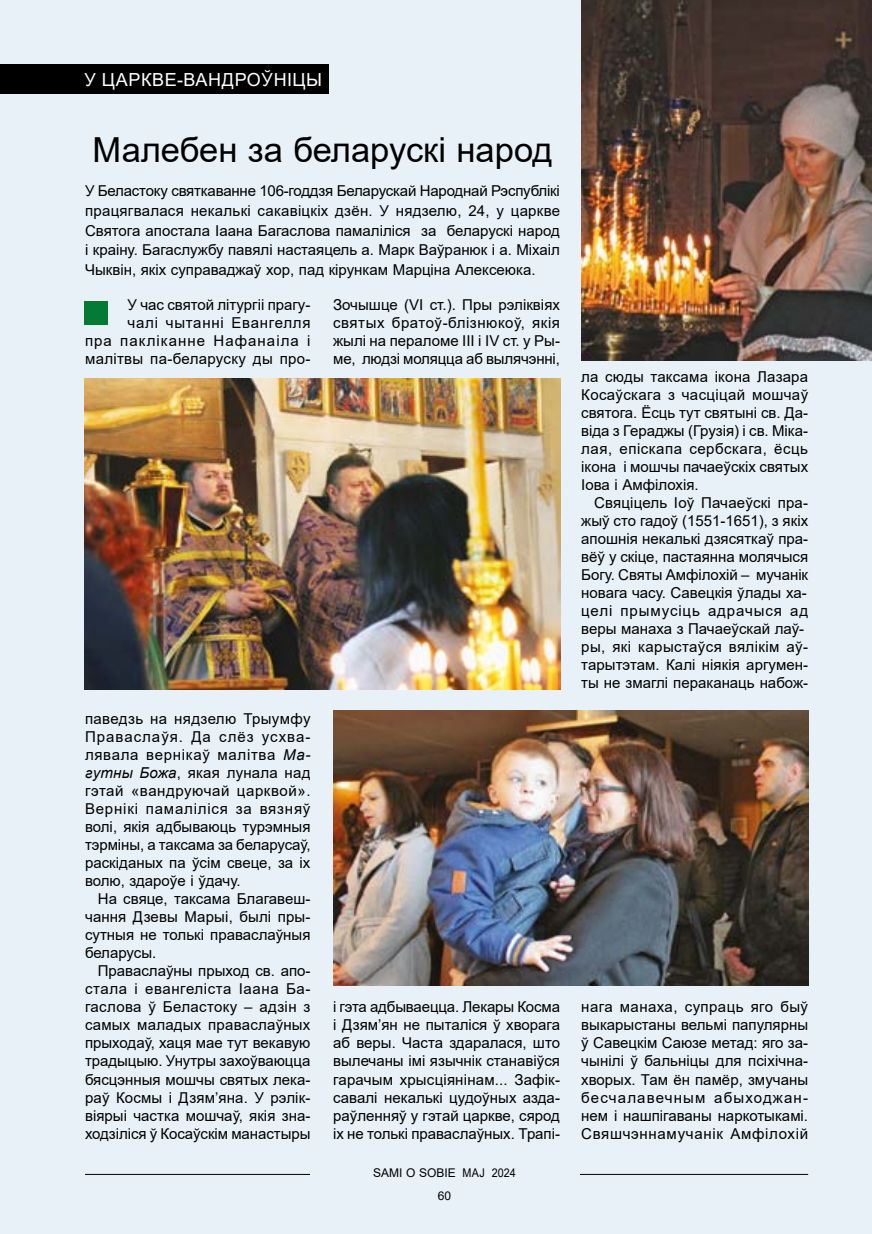
<style>
.page{position:relative;width:872px;height:1234px;background:#fff}
.page>*{position:absolute;margin:0;border:0;box-sizing:border-box;transform-origin:0 0}
.t1{font:34.5px "Arial";color:#000}
.t2{font:18px "Arial";letter-spacing:.035em;color:#fff}
.t3{font:15px/18px "Arial";color:#000;text-align:justify}
.t4{font:15px/18px "Arial";letter-spacing:.025em;color:#000;text-align:right}
.t5{font:12px/22.8px "Arial";color:#000;text-align:center}
.s1{font-style:italic}
</style>
<div class="page">
<div style="left:0;top:0;width:872px;height:1233px;background:#e8f1f7"></div>
<hr style="left:85px;top:1173px;width:723px;height:1px;background:#000">
<div style="left:310px;top:1168px;width:270px;height:17px;background:#e8f1f7"></div>
<div style="left:84px;top:301px;width:24px;height:24px;background:#057a34"></div>
<div style="left:0;top:64px;width:329px;height:30px;background:#000"></div>
<img style="left:581px;top:0;width:291px;height:360px">
<img style="left:84px;top:378px;width:476px;height:311px">
<img style="left:333px;top:710px;width:475px;height:275px">
<p class="t2" style="left:84px;top:67px;width:239px">У ЦАРКВЕ-ВАНДРОЎНІЦЫ</p>
<h1 class="t1" style="left:92px;top:126px;width:461px">Малебен за беларускі народ</h1>
<p class="t3" style="left:85px;top:181px;width:476px;line-height:19.5px">У Беластоку святкаванне 106-годдзя Беларускай Народнай Рэспублікі працягвалася некалькі сакавіцкіх дзён. У нядзелю, 24, у царкве Святога апостала Іаана Багаслова памаліліся за беларускі народ і краіну. Багаслужбу павялі настаяцель а. Марк Ваўранюк і а. Міхаіл Чыквін, якіх суправаджаў хор, пад кірункам Марціна Алексеюка.</p>
<p class="t4" style="left:85px;top:295px;width:227px">У час святой літургіі прагу-<br>чалі чытанні Евангелля<br>пра пакліканне Нафанаіла і малітвы па-беларуску ды про-</p>
<p class="t3" style="left:333px;top:295px;width:228px">Зочышце (VI ст.). Пры рэліквіях святых братоў-блізнюкоў, якія жылі на пераломе III i IV ст. у Ры&shy;ме, людзі моляцца аб вылячэнні,</p>
<p class="t3" style="left:85px;top:709px;width:227px">паведзь на нядзелю Трыумфу Праваслаўя. Да слёз усхва&shy;лявала вернікаў малітва <span class="s1">Ма&shy;гутны Божа</span>, якая лунала над гэтай «вандруючай царквой».<br>Вернікі памаліліся за вязняў волі, якія адбываюць турэмныя тэрміны, а таксама за беларусаў, раскіданых па ўсім свеце, за іх волю, здароўе і ўдачу.</p>
<p class="t3" style="left:85px;top:889px;width:227px;text-indent:13px">На свяце, таксама Благавеш&shy;чання Дзевы Марыі, былі пры&shy;сутныя не толькі праваслаўныя беларусы.</p>
<p class="t3" style="left:85px;top:961px;width:227px;text-indent:13px">Праваслаўны прыход св. апо&shy;стала і евангеліста Іаана Ба&shy;гаслова ў Беластоку – адзін з самых маладых праваслаўных прыходаў, хаця мае тут векавую традыцыю. Унутры захоўваюцца бясцэнныя мошчы святых лека&shy;раў Космы і Дзям’яна. У рэлік&shy;віярыі частка мошчаў, якія зна&shy;ходзіліся ў Косаўскім манастыры</p>
<p class="t3" style="left:333px;top:997px;width:228px">і гэта адбываецца. Лекары Косма і Дзям’ян не пыталіся ў хворага аб веры. Часта здаралася, што вылечаны імі язычнік станавіўся гарачым хрысціянінам... Зафік&shy;савалі некалькі цудоўных азда&shy;раўленняў у гэтай царкве, сярод іх не толькі праваслаўных. Трапі-</p>
<p class="t5" style="left:373px;top:1161px;width:144px">SAMI O SOBIE MAJ 2024<br>60</p>
<p class="t3" style="left:581px;top:367px;width:228px">ла сюды таксама ікона Лазара Косаўскага з часціцай мошчаў святога. Ёсць тут святыні св. Да&shy;віда з Гераджы (Грузія) і св. Міка&shy;лая, епіскапа сербскага, ёсць ікона і мошчы пачаеўскіх святых Іова і Амфілохія.</p>
<p class="t3" style="left:581px;top:493px;width:228px;text-align:left;text-indent:13px">Свяціцель Іоў Пачаеўскі пра&shy;жыў сто гадоў (1551-1651), з якіх апошнія некалькі дзясяткаў пра&shy;вёў у скіце, пастаянна молячыся<br>Богу. Святы Амфілохій – мучанік новага часу. Савецкія ўлады ха&shy;целі прымусіць адрачыся ад веры манаха з Пачаеўскай лаў&shy;ры, які карыстаўся вялікім аў&shy;тарытэтам. Калі ніякія аргумен&shy;ты не змаглі пераканаць набож-</p>
<p class="t3" style="left:581px;top:997px;width:228px">нага манаха, супраць яго быў выкарыстаны вельмі папулярны ў Савецкім Саюзе метад: яго за&shy;чынілі ў бальніцы для псіхічна&shy;хворых. Там ён памёр, змучаны бесчалавечным абыходжан&shy;нем і нашпігаваны наркотыкамі.<br>Свяшчэннамучанік Амфілохій</p>
</div>
